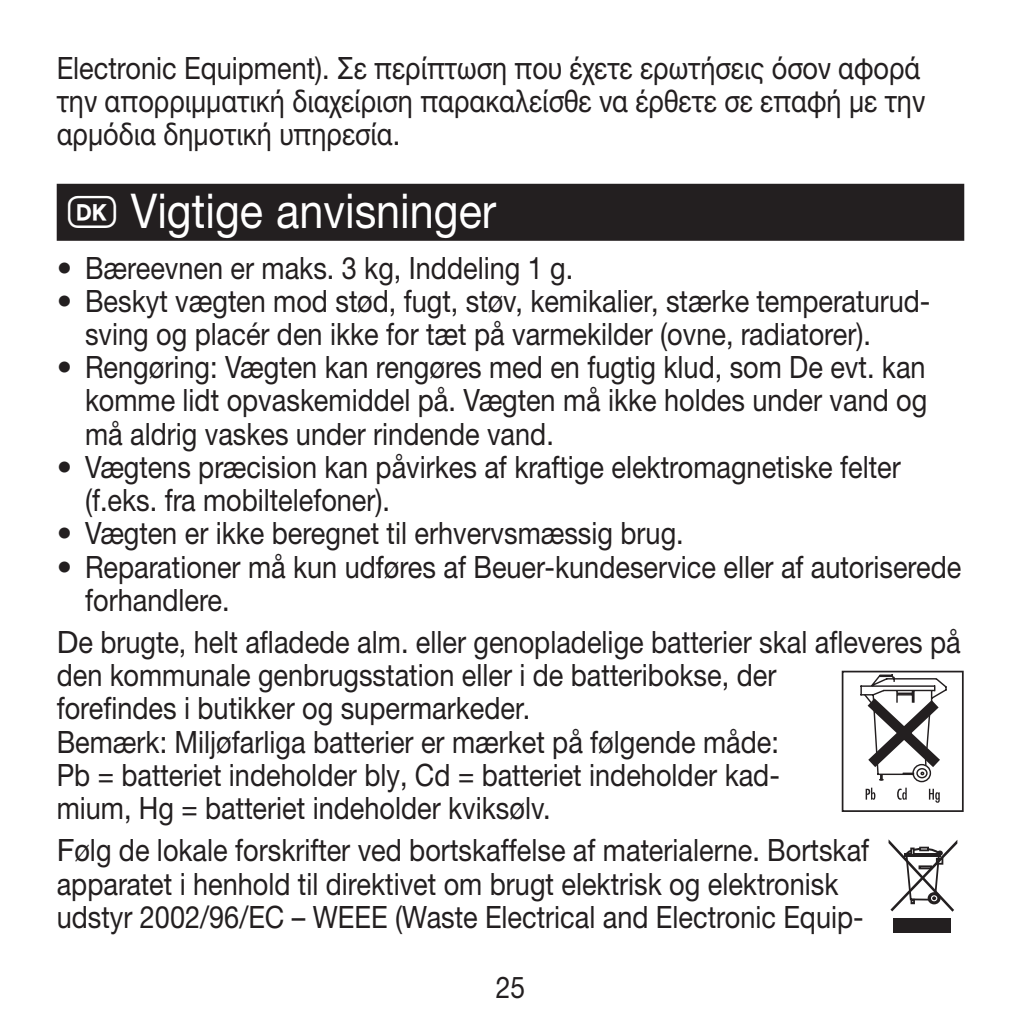
<style>
.page{position:relative;width:1021px;height:1021px;background:#fff}
.page>*{position:absolute;margin:0;border:0;box-sizing:border-box;transform-origin:0 0}
.t1{font:48px "Helvetica Neue LTW1 G";color:#fff;scale:.9 1}
.t2{font:30.8px/33.2px "Helvetica Neue LTW1 G";color:#231f20}
.t3{font:30.8px/33.2px "Helvetica Neue LTW1 G";color:#231f20;scale:.88 1}
.t4{font:30px "Helvetica Neue LT Pro";color:#231f20;scale:.88 1}
.s1{font-family:"Laend Beurer";font-weight:700}
</style>
<div class="page">
<div style="left:57px;top:184px;width:907px;height:57px;background:#231f20"></div>
<div style="left:841px;top:670px;width:122px;height:142px;border:2px solid #231f20"></div>
<svg style="left:856px;top:672px;width:94px;height:130px"></svg>
<div style="left:893px;top:918px;width:57px;height:14px;background:#231f20"></div>
<svg style="left:888px;top:839px;width:69px;height:72px"></svg>
<p class="t3" style="left:57px;top:51px;width:988px">Electronic Equipment). Σε περίπτωση που έχετε ερωτήσεις όσον αφορά την απορριµµατική διαχείριση παρακαλείσθε να έρθετε σε επαφή µε την αρµόδια δηµοτική υπηρεσία.</p>
<h1 class="t1" style="left:68px;top:181px;width:477px"><span class="s1">c</span> Vigtige anvisninger</h1>
<p class="t2" style="left:57px;top:251px;width:518px">• Bæreevnen er maks. 3 kg, Inddeling 1 g.</p>
<p class="t2" style="left:85px;top:284px;width:846px;text-indent:-28px">• Beskyt vægten mod stød, fugt, støv, kemikalier, stærke temperaturud&shy;sving og placér den ikke for tæt på varmekilder (ovne, radiatorer).</p>
<p class="t2" style="left:85px;top:350px;width:843px;text-align:justify;text-indent:-28px">• Rengøring: Vægten kan rengøres med en fugtig klud, som De evt. kan komme lidt opvaskemiddel på. Vægten må ikke holdes under vand og må aldrig vaskes under rindende vand.</p>
<p class="t2" style="left:85px;top:450px;width:817px;text-indent:-28px">• Vægtens præcision kan påvirkes af kraftige elektromagnetiske felter (f.eks. fra mobiltelefoner).</p>
<p class="t2" style="left:57px;top:516px;width:628px">• Vægten er ikke beregnet til erhvervsmæssig brug.</p>
<p class="t2" style="left:85px;top:549px;width:877px;text-indent:-28px">• Reparationer må kun udføres af Beuer-kundeservice eller af autoriserede forhandlere.</p>
<p class="t2" style="left:57px;top:628px;width:905px">De brugte, helt afladede alm. eller genopladelige batterier skal afleveres på den kommunale genbrugsstation eller i de batteribokse, der<br>forefindes i butikker og supermarkeder.<br>Bemærk: Miljøfarliga batterier er mærket på følgende måde:<br>Pb = batteriet indeholder bly, Cd = batteriet indeholder kad-<br>mium, Hg = batteriet indeholder kviksølv.</p>
<p class="t2" style="left:57px;top:833px;width:814px">Følg de lokale forskrifter ved bortskaffelse af materialerne. Bortskaf apparatet i henhold til direktivet om brugt elektrisk og elektronisk udstyr 2002/96/EC – WEEE (Waste Electrical and Electronic Equip-</p>
<p class="t4" style="left:496px;top:970px;width:35px">25</p>
</div>
